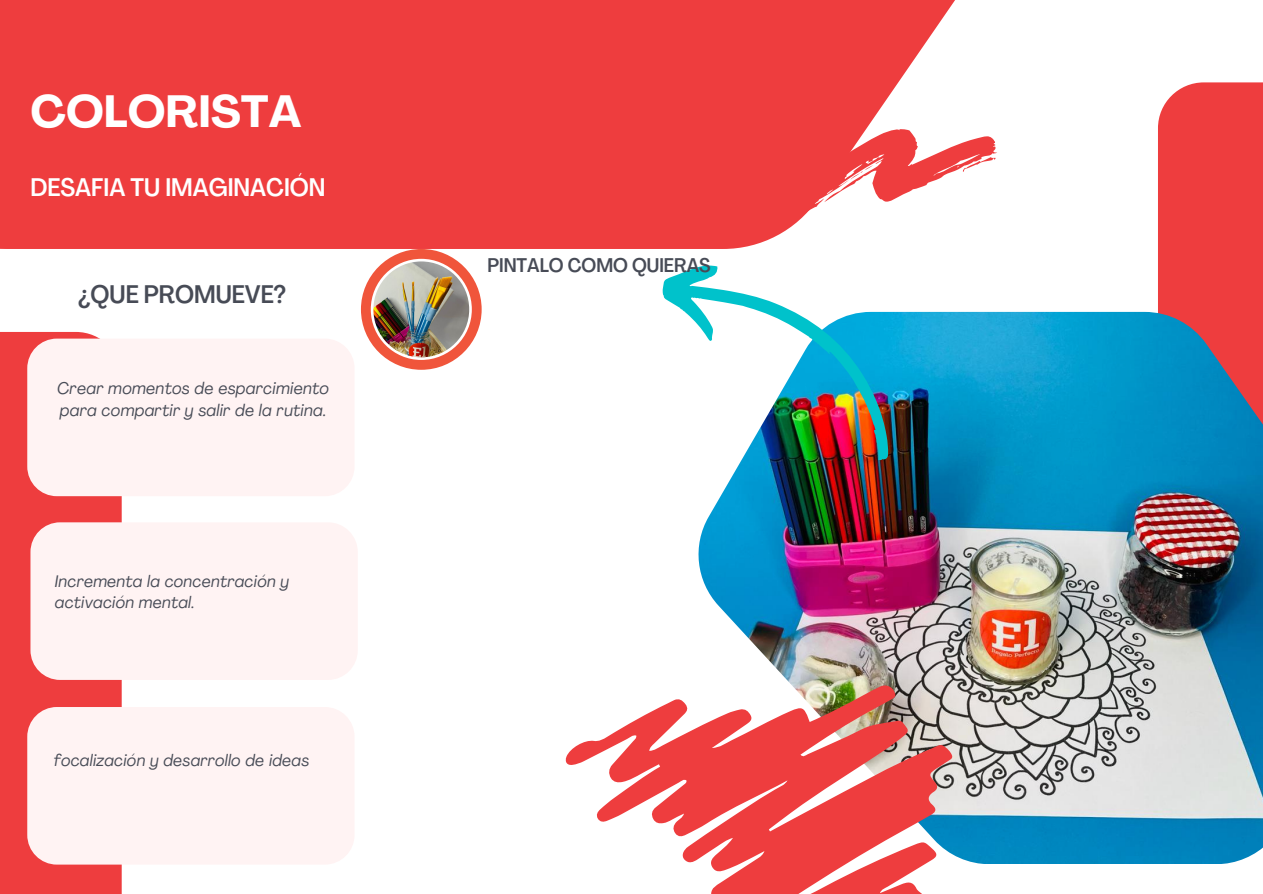
<style>
.page{position:relative;width:1263px;height:894px;background:#fff}
.page>*{position:absolute;margin:0;border:0;box-sizing:border-box;transform-origin:0 0}
.t1{font:700 44.55px "Agrandir";color:#fff}
.t2{font:500 condensed 25.05px "Agrandir";color:#fff}
.t3{font:500 condensed 25.05px "Agrandir";color:#474b56}
.t4{font:500 condensed 19.5px "Agrandir";color:#474b56}
.t5{font:italic 16.65px/21.3px "Agrandir";letter-spacing:.02em;color:#474b56}
.t6{font:italic 16.5px/21.3px "Agrandir";letter-spacing:.02em;color:#474b56}
</style>
<div class="page">
<div style="left:0;top:0;width:955px;height:249px;background:#ee3d3e"></div>
<img style="left:361px;top:249px;width:121px;height:120px">
<div style="left:1158px;top:82px;width:105px;height:230px;background:#ee3d3e"></div>
<div style="left:0;top:332px;width:122px;height:561px;background:#ee3d3e"></div>
<div style="left:27px;top:706px;width:328px;height:158px;background:#fff3f3;border-radius:30px"></div>
<div style="left:30px;top:522px;width:328px;height:157px;background:#fff3f3;border-radius:30px"></div>
<div style="left:27px;top:338px;width:328px;height:158px;background:#fff3f3;border-radius:30px"></div>
<svg style="left:668px;top:99px;width:329px;height:150px;fill:#ee3d3e"></svg>
<svg style="left:849px;top:165px;width:25px;height:15px"></svg>
<img style="left:698px;top:312px;width:565px;height:551px">
<img style="left:646px;top:238px;width:283px;height:225px">
<svg style="left:565px;top:685px;width:401px;height:208px;fill:#ee3d3e"></svg>
<p class="t1" style="left:30px;top:93px;width:272px">COLORISTA</p>
<p class="t2" style="left:30px;top:177px;width:297px">DESAFIA TU IMAGINACIÓN</p>
<p class="t3" style="left:78px;top:284px;width:209px">¿QUE PROMUEVE?</p>
<p class="t5" style="left:57px;top:379px;width:273px">Crear momentos de esparcimiento para compartir y salir de la rutina.</p>
<p class="t6" style="left:55px;top:571px;width:236px">Incrementa la concentración y activación mental.</p>
<p class="t6" style="left:54px;top:751px;width:257px">focalización y desarrollo de ideas</p>
<p class="t4" style="left:487px;top:257px;width:225px">PINTALO COMO QUIERAS</p>
</div>
